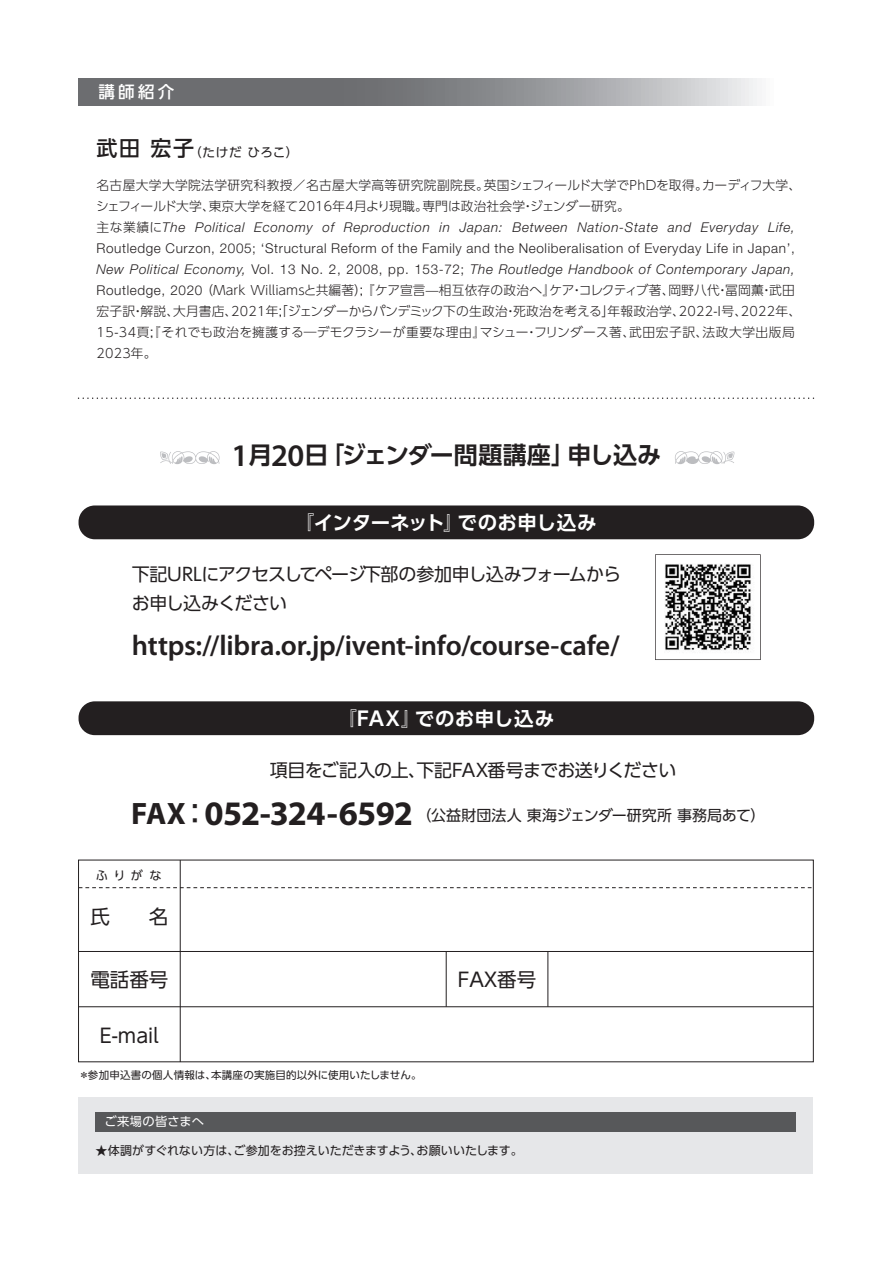
<style>
.page{position:relative;width:893px;height:1263px;background:#fff}
.page>*{position:absolute;margin:0;border:0;box-sizing:border-box;transform-origin:0 0}
.t1{font:700 34.5px "Myriad Pro";letter-spacing:-.02em;color:#231f20}
.t2{font:600 28.5px "Myriad Pro";letter-spacing:-.01em;color:#231f20}
.t3{font:700 24px "UD Shin Go Pro De";letter-spacing:-.02em;color:#231f20}
.t4{font:19.5px "UD Shin Go Pro";color:#231f20}
.t5{font:700 19.5px "UD Shin Go Pro De";letter-spacing:.01em;color:#fff}
.t6{font:700 19.5px "UD Shin Go Pro De";letter-spacing:.03em;color:#fff}
.t7{font:18px/28.5px "UD Shin Go Pro";letter-spacing:-.05em;color:#231f20}
.t8{font:500 16.5px "UD Shin Go Pro";color:#fff}
.t9{font:15px "UD Shin Go Pro";letter-spacing:-.005em;color:#231f20}
.t10{font:italic 300 13.5px/21px "Helvetica Neue LT Std";letter-spacing:.045em;color:#231f20;text-align:justify}
.t11{font:300 12.75px/20.9px "UD Shin Go Pro";letter-spacing:.015em;color:#231f20}
.t12{font:12.6px "UD Shin Go Pro";letter-spacing:.04em;color:#231f20}
.t13{font:12.3px "UD Shin Go Pro";letter-spacing:.03em;color:#fff}
.t14{font:12.15px "UD Shin Go Pro";color:#231f20}
.t15{font:12px "UD Shin Go Pro";color:#231f20}
.t16{font:10.5px "UD Shin Go Pro";letter-spacing:.02em;color:#231f20}
.s1{font-weight:500;font-size:21px}
.s2{font-family:"UD Shin Go Pro";font-style:normal;font-size:12.75px}
.s3{font-style:normal}
.s4{font-family:"Helvetica Neue LT Std";font-size:13.5px}
.s5{font-family:"Myriad Pro";font-weight:600;font-size:31.5px}
.s6{font-size:31.05px}
.s7{font-family:"UD Shin Go Pro";font-weight:400;font-size:31.05px}
</style>
<div class="page">
<svg style="left:79px;top:79px;width:678px;height:27px;background:#8c8d90"></svg>
<div style="left:79px;top:1097px;width:734px;height:77px;background:#e6e7e9"></div>
<div style="left:96px;top:1112px;width:700px;height:19px;background:#57585a"></div>
<svg style="left:675px;top:451px;width:60px;height:13px"></svg>
<svg style="left:160px;top:451px;width:60px;height:13px"></svg>
<div style="left:79px;top:505px;width:735px;height:34px;background:#231f20;border-radius:16px"></div>
<hr style="left:180px;top:860px;width:1px;height:202px;background:#231f20">
<hr style="left:547px;top:951px;width:1px;height:56px;background:#231f20">
<svg style="left:79px;top:887px;width:734px;height:1px"></svg>
<hr style="left:79px;top:951px;width:734px;height:1px;background:#231f20">
<hr style="left:79px;top:1006px;width:734px;height:1px;background:#231f20">
<hr style="left:446px;top:951px;width:1px;height:56px;background:#231f20">
<svg style="left:79px;top:397px;width:735px;height:2px"></svg>
<svg style="left:655px;top:554px;width:106px;height:106px"></svg>
<img style="left:658px;top:557px;width:100px;height:100px">
<div style="left:79px;top:701px;width:735px;height:34px;background:#231f20;border-radius:16px"></div>
<p class="t8" style="left:98px;top:79px;width:77px">講師紹介</p>
<p class="t12" style="left:97px;top:142px;width:203px"><span class="s1">武田 宏子</span>（たけだ ひろこ）</p>
<p class="t11" style="left:96px;top:174px;width:707px">名古屋大学大学院法学研究科教授／名古屋大学高等研究院副院長。英国シェフィールド大学でPhDを取得。カーディフ大学、シェフィールド大学、東京大学を経て2016年4月より現職。専門は政治社会学・ジェンダー研究。</p>
<p class="t10" style="left:97px;top:216px;width:700px"><span class="s2">主な業績に</span>The Political Economy of Reproduction in Japan: Between Nation-State and Everyday Life, <span class="s3">Routledge Curzon, 2005; ‘Structural Reform of the Family and the Neoliberalisation of Everyday Life in Japan’, </span>New Political Economy, <span class="s3">Vol. 13 No. 2, 2008, pp. 153-72;</span> The Routledge Handbook of Contemporary Japan,</p>
<p class="t11" style="left:97px;top:279px;width:706px"><span class="s4">Routledge, 2020</span> （Mark Williamsと共編著）; 『ケア宣言̶相互依存の政治へ』ケア・コレクティブ著、岡野八代・冨岡薫・武田宏子訳・解説、大月書店、2021年;「ジェンダーからパンデミック下の生政治・死政治を考える」年報政治学、2022-I号、2022年、15-34頁;『それでも政治を擁護する―デモクラシーが重要な理由』マシュー・フリンダース著、武田宏子訳、法政大学出版局2023年。</p>
<h3 class="t3" style="left:232px;top:436px;width:431px"><span class="s5">1</span>月<span class="s5">20</span>日「ジェンダー問題講座」申し込み</h3>
<h3 class="t5" style="left:295px;top:507px;width:303px">『インターネット』でのお申し込み</h3>
<h3 class="t7" style="left:132px;top:560px;width:491px">下記URLにアクセスしてページ下部の参加申し込みフォームからお申し込みください</h3>
<h2 class="t2" style="left:132px;top:629px;width:489px">https://libra.or.jp/ivent-info/course-cafe/</h2>
<h3 class="t6" style="left:338px;top:702px;width:218px">『FAX』でのお申し込み</h3>
<h3 class="t7" style="left:270px;top:755px;width:408px">項目をご記入の上、下記FAX番号までお送りください</h3>
<h1 class="t1" style="left:131px;top:794px;width:283px"><span class="s6">FAX</span><span class="s7">：</span>052-324-6592</h1>
<p class="t9" style="left:416px;top:803px;width:350px">（公益財団法人 東海ジェンダー研究所 事務局あて）</p>
<p class="t14" style="left:96px;top:866px;width:67px">ふ り が な</p>
<h3 class="t4" style="left:90px;top:901px;width:79px">氏　　名</h3>
<h3 class="t4" style="left:90px;top:964px;width:79px">電話番号</h3>
<h3 class="t4" style="left:100px;top:1019px;width:60px">E-mail</h3>
<p class="t16" style="left:79px;top:1066px;width:344px">＊参加申込書の個人情報は、本講座の実施目的以外に使用いたしません。</p>
<h3 class="t4" style="left:458px;top:964px;width:80px">FAX番号</h3>
<p class="t13" style="left:105px;top:1111px;width:101px">ご来場の皆さまへ</p>
<p class="t15" style="left:96px;top:1141px;width:429px">★体調がすぐれない方は、ご参加をお控えいただきますよう、お願いいたします。</p>
</div>
